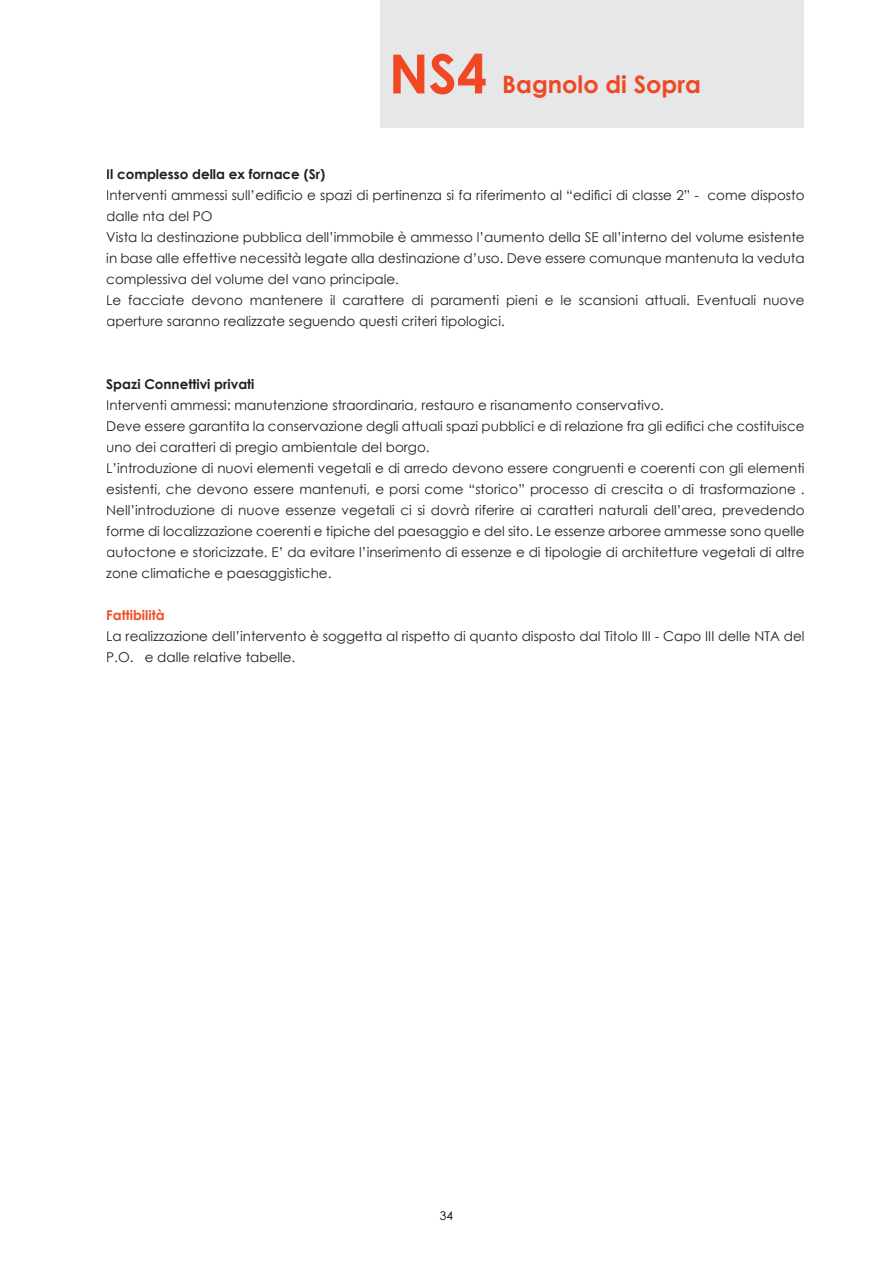
<style>
.page{position:relative;width:893px;height:1263px;background:#fff}
.page>*{position:absolute;margin:0;border:0;box-sizing:border-box;transform-origin:0 0}
.t1{font:700 54px "Century Gothic";color:#f04823}
.t2{font:700 24px "Century Gothic";color:#f04823}
.t3{font:13.5px/21px "Century Gothic";color:#231f20}
.t4{font:700 13.5px "Century Gothic";color:#231f20}
.t5{font:700 13.5px "Century Gothic";color:#f04d23}
.t6{font:12px "Century Gothic";color:#000}
</style>
<div class="page">
<div style="left:381px;top:0;width:423px;height:127px;background:#e6e7e9"></div>
<h1 class="t1" style="left:389px;top:33px;width:100px">NS4</h1>
<h2 class="t2" style="left:502px;top:67px;width:200px">Bagnolo di Sopra</h2>
<p class="t4" style="left:106px;top:164px;width:220px">Il complesso della ex fornace (Sr)</p>
<p class="t3" style="left:106px;top:184px;width:700px">Interventi ammessi sull’edificio e spazi di pertinenza si fa riferimento al “edifici di classe 2” - come disposto dalle nta del PO<br>Vista la destinazione pubblica dell’immobile è ammesso l’aumento della SE all’interno del volume esi stente in base alle effettive necessità legate alla destinazione d’uso. Deve essere comunque mantenuta la veduta complessiva del volume del vano principale.<br>Le facciate devono mantenere il carattere di paramenti pieni e le scansioni attuali. Eventuali nuove aperture saranno realizzate seguendo questi criteri tipologici.</p>
<p class="t4" style="left:106px;top:374px;width:150px">Spazi Connettivi privati</p>
<p class="t3" style="left:106px;top:394px;width:700px">Interventi ammessi: manutenzione straordinaria, restauro e risanamento conservativo.<br>Deve essere garantita la conservazione degli attuali spazi pubblici e di relazione fra gli edifici che costitui sce uno dei caratteri di pregio ambientale del borgo.<br>L’introduzione di nuovi elementi vegetali e di arredo devono essere congruenti e coerenti con gli elementi esistenti, che devono essere mantenuti, e porsi come “storico” processo di crescita o di trasformazione .<br>Nell’introduzione di nuove essenze vegetali ci si dovrà riferire ai caratteri naturali dell’area, prevedendo forme di localizzazione coerenti e tipiche del paesaggio e del sito. Le essenze arboree ammesse sono quelle autoctone e storicizzate. E’ da evitare l’inserimento di essenze e di tipologie di architetture vegetali di altre zone climatiche e paesaggistiche.</p>
<p class="t5" style="left:106px;top:605px;width:60px">Fattibilità</p>
<p class="t3" style="left:106px;top:625px;width:700px">La realizzazione dell’intervento è soggetta al rispetto di quanto disposto dal Titolo III - Capo III delle NTA del<br>P.O. e dalle relative tabelle.</p>
<p class="t6" style="left:440px;top:1207px;width:15px">34</p>
</div>
